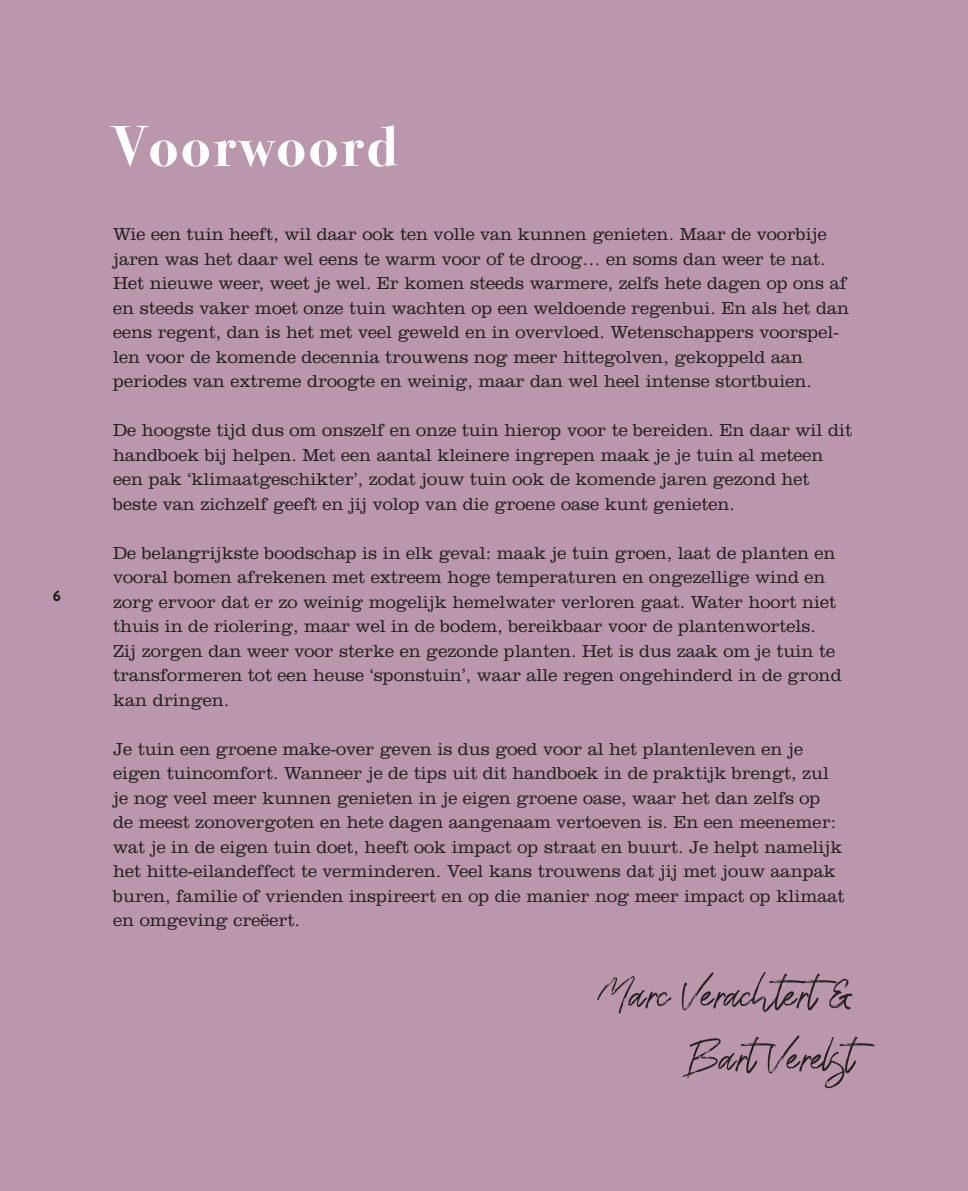
<style>
.page{position:relative;width:968px;height:1191px;background:#fff}
.page>*{position:absolute;margin:0;border:0;box-sizing:border-box;transform-origin:0 0}
.t1{font:700 57.75px "Bodoni Svty Two OSITCTT";letter-spacing:.05em;color:#fff}
.t2{font:52.5px/63px "Ranget";color:#231f20}
.t3{font:300 18.03px/24.5px "Clarendon LT Std";color:#231f20}
.t4{font:900 15.05px "Brandon Grotesque";color:#231f20}
</style>
<div class="page">
<div style="left:0;top:0;width:967px;height:1191px;background:#ba97ad"></div>
<svg style="left:645px;top:991px;width:12px;height:17px"></svg>
<svg style="left:713px;top:991px;width:12px;height:17px"></svg>
<svg style="left:796px;top:991px;width:12px;height:17px"></svg>
<svg style="left:735px;top:1054px;width:12px;height:17px"></svg>
<svg style="left:799px;top:1054px;width:12px;height:17px"></svg>
<p class="t4" style="left:53px;top:585px;width:10px">6</p>
<h1 class="t1" style="left:113px;top:113px;width:285px">Voorwoord</h1>
<p class="t3" style="left:113px;top:222px;width:737px">Wie een tuin heeft, wil daar ook ten volle van kunnen genieten. Maar de voorbije jaren was het daar wel eens te warm voor of te droog… en soms dan weer te nat.<br>Het nieuwe weer, weet je wel. Er komen steeds warmere, zelfs hete dagen op ons af en steeds vaker moet onze tuin wachten op een weldoende regenbui. En als het dan eens regent, dan is het met veel geweld en in overvloed. Wetenschappers voorspel&shy;len voor de komende decennia trouwens nog meer hittegolven, gekoppeld aan periodes van extreme droogte en weinig, maar dan wel heel intense stortbuien.</p>
<p class="t3" style="left:113px;top:418px;width:740px">De hoogste tijd dus om onszelf en onze tuin hierop voor te bereiden. En daar wil dit handboek bij helpen. Met een aantal kleinere ingrepen maak je je tuin al meteen een pak ‘klimaatgeschikter’, zodat jouw tuin ook de komende jaren gezond het beste van zichzelf geeft en jij volop van die groene oase kunt genieten.</p>
<p class="t3" style="left:113px;top:540px;width:730px">De belangrijkste boodschap is in elk geval: maak je tuin groen, laat de planten en vooral bomen afrekenen met extreem hoge temperaturen en ongezellige wind en zorg ervoor dat er zo weinig mogelijk hemelwater verloren gaat. Water hoort niet thuis in de riolering, maar wel in de bodem, bereikbaar voor de plantenwortels.<br>Zij zorgen dan weer voor sterke en gezonde planten. Het is dus zaak om je tuin te transformeren tot een heuse ‘sponstuin’, waar alle regen ongehinderd in de grond kan dringen.</p>
<p class="t3" style="left:113px;top:736px;width:732px">Je tuin een groene make-over geven is dus goed voor al het plantenleven en je eigen tuincomfort. Wanneer je de tips uit dit handboek in de praktijk brengt, zul je nog veel meer kunnen genieten in je eigen groene oase, waar het dan zelfs op de meest zonovergoten en hete dagen aangenaam vertoeven is. En een meenemer: wat je in de eigen tuin doet, heeft ook impact op straat en buurt. Je helpt namelijk het hitte-eilandeffect te verminderen. Veel kans trouwens dat jij met jouw aanpak buren, familie of vrienden inspireert en op die manier nog meer impact op klimaat en omgeving creëert.</p>
<h2 class="t2" style="left:685px;top:970px;width:198px;text-indent:-87px">Ma c Ve achte t&amp;<br>Ba tVe elst</h2>
</div>
